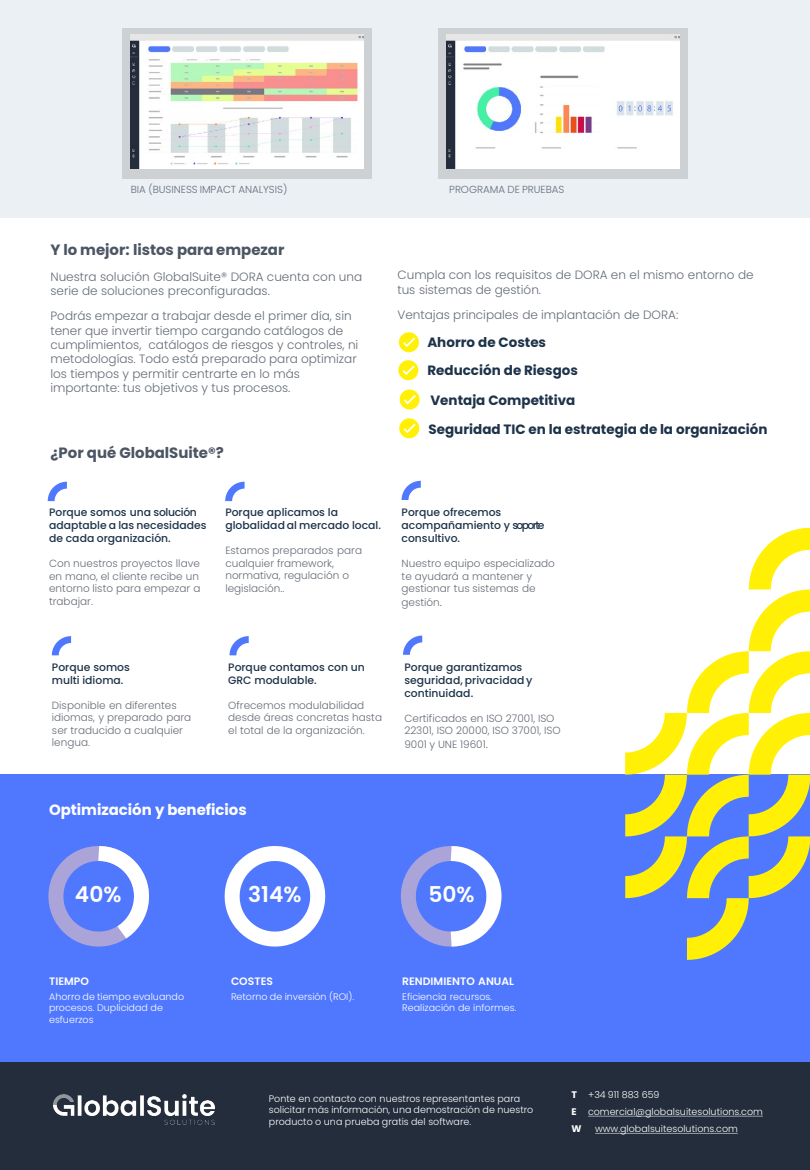
<style>
.page{position:relative;width:810px;height:1170px;background:#fff}
.page>*{position:absolute;margin:0;border:0;box-sizing:border-box;transform-origin:0 0}
.t1{font:600 21.75px "Poppins";color:#fff}
.t2{font:700 15px "Poppins";color:#4c5563}
.t3{font:700 15px "Poppins";letter-spacing:-.005em;color:#fff}
.t4{font:700 13.5px "Poppins";color:#1d3349}
.t5{font:300 12px/14.4px "Poppins";letter-spacing:-.005em;color:#656c76}
.t6{font:500 10.8px/13px "Poppins";color:#1d3349}
.t7{font:600 10.8px "Poppins";color:#fff}
.t8{font:300 10.5px/12.6px "Poppins";color:#656c76}
.t9{font:300 10.2px "Poppins";color:#656c76}
.t10{font:300 9.6px/11.4px "Poppins";color:#fff}
.t11{font:700 9.6px "Poppins";color:#fff}
.s1{font-size:12px}
.s2{font-weight:700}
</style>
<div class="page">
<div style="left:0;top:1039px;width:810px;height:131px;background:#232d3c"></div>
<svg style="left:588px;top:1116px;width:175px;height:1px"></svg>
<svg style="left:595px;top:1133px;width:143px;height:1px"></svg>
<div style="left:0;top:775px;width:810px;height:287px;background:#5078ff"></div>
<svg style="left:48px;top:846px;width:101px;height:101px"></svg>
<svg style="left:224px;top:846px;width:102px;height:101px"></svg>
<svg style="left:400px;top:846px;width:102px;height:101px"></svg>
<img style="left:53px;top:1094px;width:161px;height:31px">
<svg style="left:52px;top:636px;width:19px;height:19px"></svg>
<svg style="left:230px;top:636px;width:19px;height:19px"></svg>
<svg style="left:403px;top:636px;width:19px;height:19px"></svg>
<svg style="left:48px;top:482px;width:19px;height:19px"></svg>
<svg style="left:402px;top:481px;width:19px;height:19px"></svg>
<svg style="left:225px;top:482px;width:20px;height:19px"></svg>
<div style="left:0;top:0;width:810px;height:218px;background:#eaf0f3"></div>
<div style="left:123px;top:28px;width:249px;height:151px;background:#231f20;opacity:.15"></div>
<img style="left:131px;top:35px;width:233px;height:133px">
<div style="left:438px;top:28px;width:250px;height:151px;background:#231f20;opacity:.15"></div>
<img style="left:447px;top:35px;width:233px;height:133px">
<svg style="left:625px;top:528px;width:185px;height:432px"></svg>
<svg style="left:399px;top:332px;width:20px;height:20px"></svg>
<svg style="left:398px;top:360px;width:20px;height:20px"></svg>
<svg style="left:400px;top:390px;width:20px;height:20px"></svg>
<svg style="left:399px;top:418px;width:20px;height:20px"></svg>
<p class="t9" style="left:131px;top:184px;width:158px">BIA (BUSINESS IMPACT ANALYSIS)</p>
<p class="t9" style="left:449px;top:184px;width:117px">PROGRAMA DE PRUEBAS</p>
<p class="t2" style="left:50px;top:241px;width:235px">Y lo mejor: listos para empezar</p>
<p class="t5" style="left:50px;top:269px;width:313px">Nuestra solución GlobalSuite® DORA cuenta con una serie de soluciones preconfiguradas.</p>
<p class="t5" style="left:50px;top:309px;width:309px">Podrás empezar a trabajar desde el primer día, sin tener que invertir tiempo cargando catálogos de cumplimientos, catálogos de riesgos y controles, ni metodologías. Todo está preparado para optimizar los tiempos y permitir centrarte en lo más importante: tus objetivos y tus procesos.</p>
<p class="t2" style="left:50px;top:444px;width:175px">¿Por qué GlobalSuite®?</p>
<p class="t5" style="left:397px;top:268px;width:358px">Cumpla con los requisitos de DORA en el mismo entorno de tus sistemas de gestión.</p>
<p class="t5" style="left:397px;top:307px;width:282px">Ventajas principales de implantación de DORA:</p>
<p class="t4" style="left:427px;top:335px;width:120px">Ahorro de Costes</p>
<p class="t4" style="left:427px;top:362px;width:152px">Reducción de Riesgos</p>
<p class="t4" style="left:430px;top:393px;width:146px">Ventaja Competitiva</p>
<p class="t4" style="left:429px;top:422px;width:341px">Seguridad TIC en la estrategia de la organización</p>
<p class="t6" style="left:49px;top:506px;width:159px">Porque somos una solución adaptable a las necesidades de cada organización.</p>
<p class="t8" style="left:49px;top:557px;width:153px">Con nuestros proyectos llave en mano, el cliente recibe un entorno listo para empezar a trabajar.</p>
<p class="t6" style="left:225px;top:506px;width:157px">Porque aplicamos la globalidad al mercado local.</p>
<p class="t8" style="left:225px;top:544px;width:138px">Estamos preparados para cualquier framework, normativa, regulación o legislación..</p>
<p class="t6" style="left:402px;top:506px;width:144px">Porque ofrecemos acompañamiento y soporte consultivo.</p>
<p class="t8" style="left:402px;top:557px;width:155px">Nuestro equipo especializado te ayudará a mantener y gestionar tus sistemas de</p>
<p class="t8" style="left:402px;top:596px;width:42px">gestión<span class="s1">.</span></p>
<p class="t6" style="left:52px;top:661px;width:79px">Porque somos multi idioma.</p>
<p class="t8" style="left:52px;top:699px;width:141px">Disponible en diferentes idiomas, y preparado para ser traducido a cualquier lengua.</p>
<p class="t6" style="left:228px;top:661px;width:138px">Porque contamos con un<br>GRC modulable.</p>
<p class="t8" style="left:228px;top:699px;width:155px">Ofrecemos modulabilidad desde áreas concretas hasta el total de la organización.</p>
<p class="t3" style="left:49px;top:801px;width:199px">Optimización y beneficios</p>
<p class="t6" style="left:404px;top:660px;width:129px">Porque garantizamos seguridad, privacidady continuidad.</p>
<p class="t8" style="left:404px;top:712px;width:158px">Certificados en ISO 27001, ISO<br>22301, ISO 20000, ISO 37001, ISO</p>
<p class="t8" style="left:404px;top:738px;width:85px">9001 y UNE 19601<span class="s1">.</span></p>
<p class="t1" style="left:75px;top:882px;width:48px">40%</p>
<p class="t1" style="left:248px;top:882px;width:55px">314%</p>
<p class="t1" style="left:429px;top:882px;width:48px">50%</p>
<p class="t7" style="left:49px;top:975px;width:41px">TIEMPO</p>
<p class="t10" style="left:49px;top:991px;width:137px">Ahorro de tiempo evaluando procesos. Duplicidad de esfuerzos</p>
<p class="t7" style="left:231px;top:975px;width:44px">COSTES</p>
<p class="t10" style="left:231px;top:991px;width:125px">Retorno de inversión (ROI).</p>
<p class="t7" style="left:402px;top:975px;width:113px">RENDIMIENTO ANUAL</p>
<p class="t10" style="left:402px;top:991px;width:116px">Eficiencia recursos.<br>Realización de informes.</p>
<p class="t10" style="left:269px;top:1093px;width:266px">Ponte en contacto con nuestros representantes para solicitar más información, una demostración de nuestro producto o una prueba gratis del software.</p>
<p class="t10" style="left:572px;top:1089px;width:90px"><span class="s2">T</span> +34 911 883 659</p>
<p class="t10" style="left:572px;top:1106px;width:193px"><span class="s2">E</span> comercial@globalsuitesolutions.com</p>
<p class="t11" style="left:572px;top:1123px;width:12px">W</p>
<p class="t10" style="left:595px;top:1123px;width:144px">www.globalsuitesolutions.com</p>
</div>
